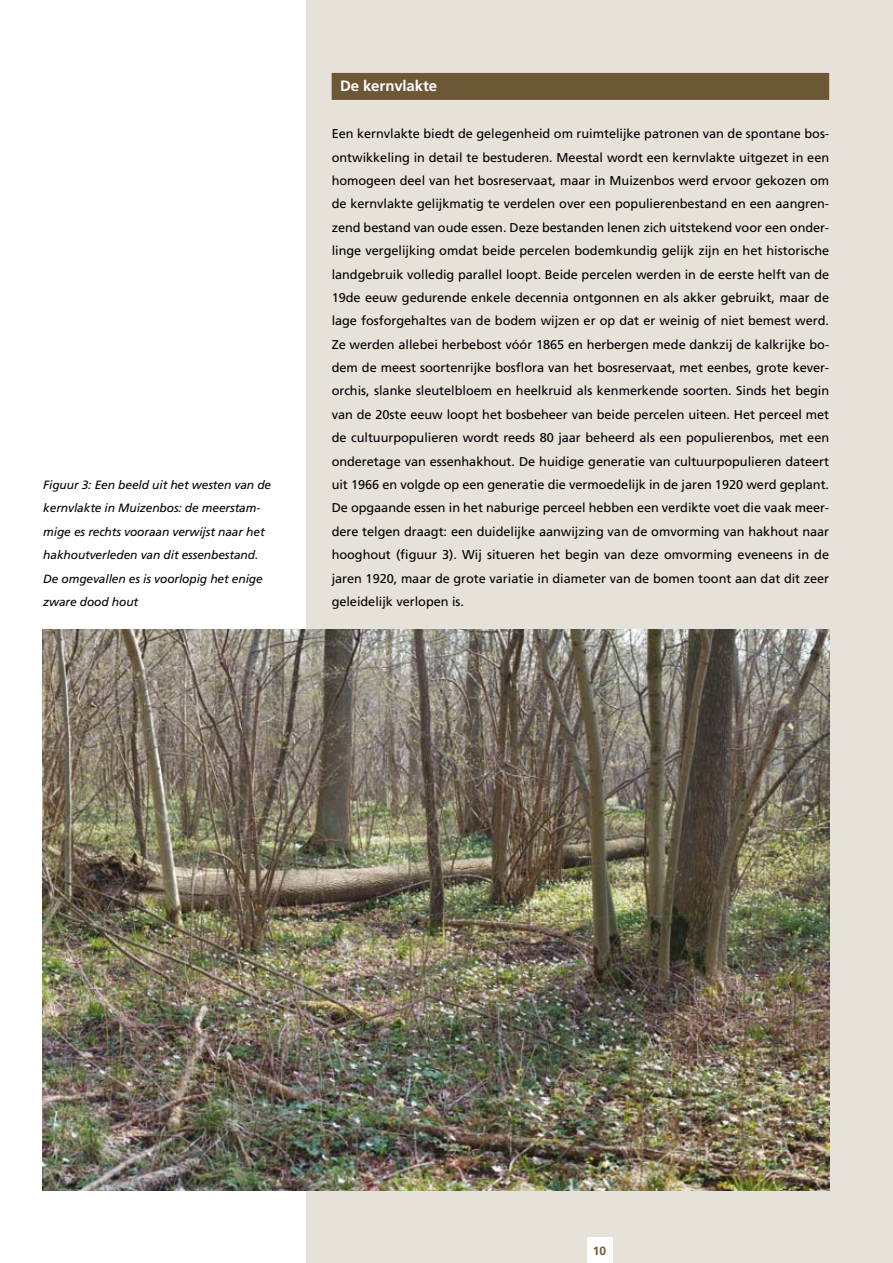
<style>
.page{position:relative;width:893px;height:1263px;background:#fff}
.page>*{position:absolute;margin:0;border:0;box-sizing:border-box;transform-origin:0 0}
.t1{font:700 15px "Frutiger";letter-spacing:-.01em;color:#fff}
.t2{font:12.75px/23.4px "Frutiger LT Std";letter-spacing:-.005em;color:#000;text-align:justify}
.t3{font:italic 12px/23.4px "Frutiger";letter-spacing:-.01em;color:#000}
.t4{font:700 12px "Frutiger";color:#6d5836}
.s1{font-family:"Frutiger LT Std"}
</style>
<div class="page">
<div style="left:306px;top:0;width:587px;height:1263px;background:#e6e1d9"></div>
<div style="left:587px;top:1237px;width:25px;height:26px;background:#fff"></div>
<div style="left:332px;top:73px;width:497px;height:27px;background:#6d5836"></div>
<img style="left:43px;top:629px;width:786px;height:562px">
<p class="t3" style="left:43px;top:473px;width:229px"><span class="s1">Figuur 3:</span> Een beeld uit het westen van de kernvlakte in Muizenbos: de meerstam&shy;mige es rechts vooraan verwijst naar het hakhoutverleden van dit essenbestand.<br>De omgevallen es is voorlopig het enige zware dood hout</p>
<p class="t1" style="left:340px;top:77px;width:98px">De kernvlakte</p>
<p class="t2" style="left:332px;top:122px;width:499px">Een kernvlakte biedt de gelegenheid om ruimtelijke patronen van de spontane bos&shy;ontwikkeling in detail te bestuderen. Meestal wordt een kernvlakte uitgezet in een homogeen deel van het bosreservaat, maar in Muizenbos werd ervoor gekozen om de kernvlakte gelijkmatig te verdelen over een populierenbestand en een aangren&shy;zend bestand van oude essen. Deze bestanden lenen zich uitstekend voor een onder&shy;linge vergelijking omdat beide percelen bodemkundig gelijk zijn en het historische landgebruik volledig parallel loopt. Beide percelen werden in de eerste helft van de 19de eeuw gedurende enkele decennia ontgonnen en als akker gebruikt, maar de lage fosforgehaltes van de bodem wijzen er op dat er weinig of niet bemest werd.<br>Ze werden allebei herbebost vóór 1865 en herbergen mede dankzij de kalkrijke bo&shy;dem de meest soortenrijke bosflora van het bosreservaat, met eenbes, grote kever&shy;orchis, slanke sleutelbloem en heelkruid als kenmerkende soorten. Sinds het begin van de 20ste eeuw loopt het bosbeheer van beide percelen uiteen. Het perceel met de cultuurpopulieren wordt reeds 80 jaar beheerd als een populierenbos, met een onderetage van essenhakhout. De huidige generatie van cultuurpopulieren dateert uit 1966 en volgde op een generatie die vermoedelijk in de jaren 1920 werd geplant.<br>De opgaande essen in het naburige perceel hebben een verdikte voet die vaak meer&shy;dere telgen draagt: een duidelijke aanwijzing van de omvorming van hakhout naar hooghout (figuur 3). Wij situeren het begin van deze omvorming eveneens in de jaren 1920, maar de grote variatie in diameter van de bomen toont aan dat dit zeer geleidelijk verlopen is.</p>
<p class="t4" style="left:593px;top:1244px;width:15px">10</p>
</div>
